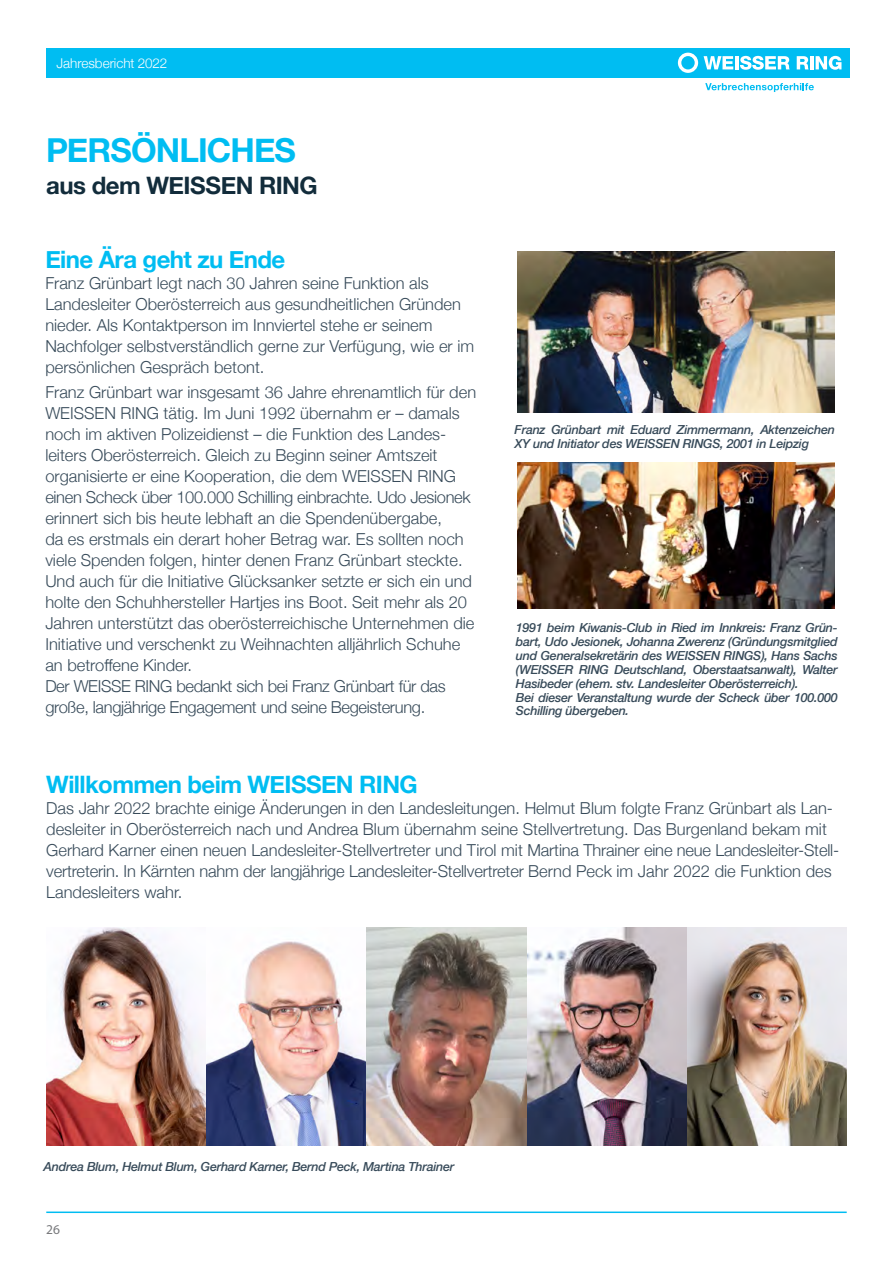
<style>
.page{position:relative;width:893px;height:1263px;background:#fff}
.page>*{position:absolute;margin:0;border:0;box-sizing:border-box;transform-origin:0 0}
.t1{font:700 33px "Helvetica Neue";letter-spacing:-.025em;color:#00bdf2}
.t2{font:700 24px "Helvetica Neue";letter-spacing:-.025em;color:#00bdf2}
.t3{font:700 24px "Helvetica Neue";letter-spacing:-.02em;color:#122c3b}
.t4{font:300 16.5px/21px "Helvetica Neue";color:#384b5a}
.t5{font:300 13.5px "Helvetica Neue";letter-spacing:-.005em;color:#fff}
.t6{font:13.5px "Myriad Pro";color:#77787b}
.t7{font:italic 500 12.45px/14px "Helvetica Neue";letter-spacing:-.02em;color:#384b5a}
</style>
<div class="page">
<hr style="left:46px;top:1211px;width:801px;height:2px;background:#00bdf2">
<img style="left:366px;top:927px;width:481px;height:219px">
<img style="left:527px;top:927px;width:160px;height:219px">
<img style="left:46px;top:927px;width:160px;height:219px">
<img style="left:206px;top:941px;width:160px;height:205px">
<img style="left:517px;top:462px;width:318px;height:146px">
<img style="left:517px;top:252px;width:318px;height:161px">
<img style="left:367px;top:927px;width:159px;height:219px">
<div style="left:47px;top:48px;width:803px;height:30px;background:#00bdf2"></div>
<svg style="left:705px;top:83px;width:109px;height:9px"></svg>
<svg style="left:678px;top:53px;width:20px;height:20px"></svg>
<svg style="left:704px;top:56px;width:86px;height:14px"></svg>
<svg style="left:797px;top:56px;width:44px;height:14px"></svg>
<p class="t5" style="left:57px;top:52px;width:112px">Jahresbericht 2022</p>
<h1 class="t1" style="left:46px;top:124px;width:251px">PERSÖNLICHES</h1>
<h2 class="t3" style="left:46px;top:167px;width:273px">aus dem WEISSEN RING</h2>
<h2 class="t2" style="left:45px;top:240px;width:242px">Eine Ära geht zu Ende</h2>
<p class="t4" style="left:45px;top:271px;width:430px">Franz Grünbart legt nach 30 Jahren seine Funktion als Landesleiter Oberösterreich aus gesundheitlichen Gründen nieder. Als Kontaktperson im Innviertel stehe er seinem Nachfolger selbstverständlich gerne zur Verfügung, wie er im persönlichen Gespräch betont.</p>
<p class="t4" style="left:45px;top:380px;width:432px">Franz Grünbart war insgesamt 36 Jahre ehrenamtlich für den WEISSEN RING tätig. Im Juni 1992 übernahm er – damals noch im aktiven Polizeidienst – die Funktion des Landes&shy;leiters Oberösterreich. Gleich zu Beginn seiner Amtszeit organisierte er eine Kooperation, die dem WEISSEN RING einen Scheck über 100.000 Schilling einbrachte. Udo Jesionek erinnert sich bis heute lebhaft an die Spendenübergabe,<br>da es erstmals ein derart hoher Betrag war. Es sollten noch viele Spenden folgen, hinter denen Franz Grünbart steckte.<br>Und auch für die Initiative Glücksanker setzte er sich ein und holte den Schuhhersteller Hartjes ins Boot. Seit mehr als 20<br>Jahren unterstützt das oberösterreichische Unternehmen die Initiative und verschenkt zu Weihnachten alljährlich Schuhe an betroffene Kinder.<br>Der WEISSE RING bedankt sich bei Franz Grünbart für das große, langjährige Engagement und seine Begeisterung.</p>
<p class="t7" style="left:514px;top:422px;width:322px">Franz Grünbart mit Eduard Zimmermann, Aktenzeichen<br>XY und Initiator des WEISSEN RINGS, 2001 in Leipzig</p>
<p class="t7" style="left:516px;top:619px;width:323px">1991 beim Kiwanis-Club in Ried im Innkreis: Franz Grün&shy;bart, Udo Jesionek, Johanna Zwerenz (Gründungsmitglied und Generalsekretärin des WEISSEN RINGS), Hans Sachs (WEISSER RING Deutschland, Oberstaatsanwalt), Walter Hasibeder (ehem. stv. Landesleiter Oberösterreich).<br>Bei dieser Veranstaltung wurde der Scheck über 100.000<br>Schilling übergeben.</p>
<h2 class="t2" style="left:46px;top:765px;width:373px">Willkommen beim WEISSEN RING</h2>
<p class="t4" style="left:46px;top:796px;width:794px">Das Jahr 2022 brachte einige Änderungen in den Landesleitungen. Helmut Blum folgte Franz Grünbart als Lan&shy;desleiter in Oberösterreich nach und Andrea Blum übernahm seine Stellvertretung. Das Burgenland bekam mit Gerhard Karner einen neuen Landesleiter-Stellvertreter und Tirol mit Martina Thrainer eine neue Landesleiter-Stell&shy;vertreterin. In Kärnten nahm der langjährige Landesleiter-Stellvertreter Bernd Peck im Jahr 2022 die Funktion des Landesleiters wahr.</p>
<p class="t7" style="left:44px;top:1158px;width:412px">Andrea Blum, Helmut Blum, Gerhard Karner, Bernd Peck, Martina Thrainer</p>
<p class="t6" style="left:46px;top:1221px;width:15px">26</p>
</div>
